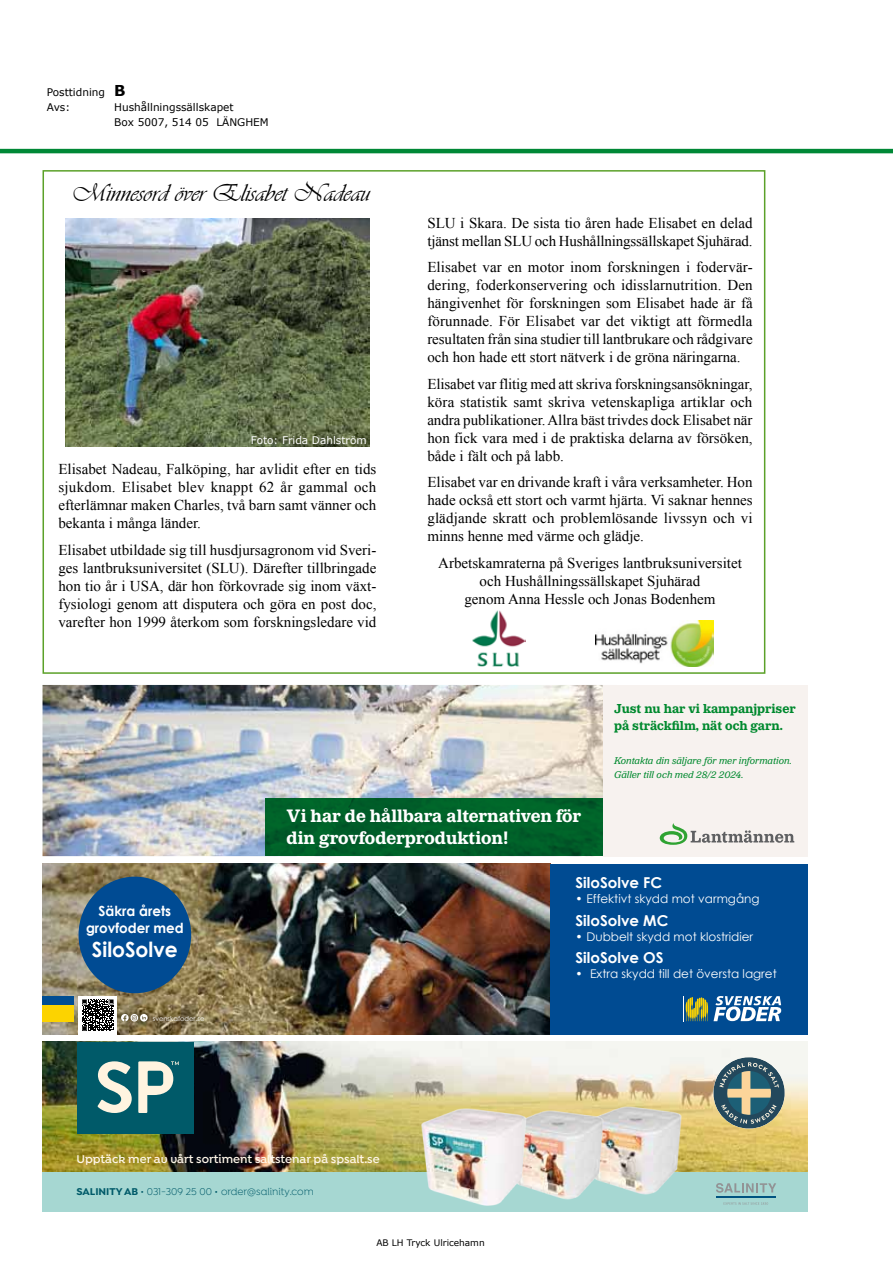
<style>
.page{position:relative;width:893px;height:1263px;background:#fff}
.page>*{position:absolute;margin:0;border:0;box-sizing:border-box;transform-origin:0 0}
.t1{font:25.5px "Vivaldii";color:#000}
.t2{font:700 21px "Century Gothic";color:#fff}
.t3{font:700 18.75px/22.5px "LM Serif";color:#fff}
.t4{font:15px/18px "Times New Roman";color:#000;text-align:justify}
.t5{font:700 15px "Century Gothic";color:#fff}
.t6{font:700 13.95px/16.8px "Century Gothic";color:#fff;text-align:center}
.t7{font:700 13.5px/16.5px "LM Serif";color:#00892e}
.t8{font:12px "Century Gothic";color:#fff}
.t9{font:600 12px "Isidora Sans Alt";color:#fff7ea}
.t10{font:10.5px/15px "Verdana";color:#000}
.t11{font:10.5px "Isidora Sans Alt";color:#005a69}
.t12{font:10.5px "Verdana";color:#fff}
.t13{font:italic 10.2px/13.5px "LM Serif";color:#00892e}
.t14{font:9px "Verdana";color:#000}
.t15{font:6.75px "Century Gothic";color:#fff}
.s1{font-weight:700;font-size:15px}
.s2{font-weight:700}
</style>
<div class="page">
<hr style="left:0;top:149px;width:893px;height:4px;background:#008836">
<div style="left:43px;top:170px;width:722px;height:504px;background:#fff;border:2px solid #5ba128"></div>
<img style="left:66px;top:219px;width:304px;height:228px">
<img style="left:472px;top:610px;width:54px;height:56px">
<img style="left:595px;top:620px;width:118px;height:46px">
<img style="left:43px;top:864px;width:507px;height:170px">
<div style="left:550px;top:864px;width:258px;height:170px;background:#004b92"></div>
<svg style="left:686px;top:996px;width:95px;height:25px"></svg>
<div style="left:43px;top:1004px;width:31px;height:17px;background:#fcd300"></div>
<div style="left:43px;top:996px;width:31px;height:9px;background:#004d92"></div>
<div style="left:79px;top:996px;width:38px;height:38px;background:#fff"></div>
<svg style="left:82px;top:999px;width:32px;height:32px"></svg>
<div style="left:113px;top:1006px;width:98px;height:23px;background:#000;opacity:.75"></div>
<svg style="left:121px;top:1014px;width:27px;height:7px"></svg>
<div style="left:79px;top:877px;width:112px;height:116px;background:#004b93;border-radius:50%"></div>
<img style="left:43px;top:1042px;width:765px;height:130px">
<div style="left:77px;top:1042px;width:117px;height:92px;background:#005a69"></div>
<svg style="left:97px;top:1061px;width:35px;height:52px"></svg>
<svg style="left:138px;top:1061px;width:41px;height:52px"></svg>
<div style="left:43px;top:1172px;width:765px;height:40px;background:#a6d7d2"></div>
<svg style="left:716px;top:1183px;width:60px;height:10px"></svg>
<hr style="left:716px;top:1196px;width:60px;height:2px;background:#005380">
<svg style="left:724px;top:1202px;width:44px;height:3px"></svg>
<svg style="left:713px;top:1057px;width:72px;height:72px;background:#788a83"></svg>
<img style="left:586px;top:1104px;width:104px;height:91px">
<img style="left:535px;top:1109px;width:76px;height:91px">
<img style="left:420px;top:1105px;width:115px;height:101px">
<img style="left:43px;top:685px;width:560px;height:171px">
<img style="left:265px;top:799px;width:338px;height:57px">
<div style="left:603px;top:685px;width:205px;height:171px;background:#f7f2ef"></div>
<svg style="left:660px;top:823px;width:134px;height:22px"></svg>
<p class="t10" style="left:47px;top:85px;width:80px">Posttidning <span class="s1">B<br></span>Avs:</p>
<p class="t10" style="left:114px;top:100px;width:156px">Hushållningssällskapet<br>Box 5007, 514 05 LÄNGHEM</p>
<h1 class="t1" style="left:71px;top:177px;width:300px">Minnesord över Elisabet Nadeau</h1>
<p class="t12" style="left:251px;top:433px;width:117px">Foto: Frida Dahlström</p>
<p class="t4" style="left:58px;top:460px;width:319px">Elisabet Nadeau, Falköping, har avlidit efter en tids sjukdom. Elisabet blev knappt 62 år gammal och efterlämnar maken Charles, två barn samt vänner och bekanta i många länder.</p>
<p class="t4" style="left:58px;top:540px;width:319px">Elisabet utbildade sig till husdjursagronom vid Sveri&shy;ges lantbruksuniversitet (SLU). Därefter tillbringade hon tio år i USA, där hon förkovrade sig inom växt&shy;fysiologi genom att disputera och göra en post doc, varefter hon 1999 återkom som forskningsledare vid</p>
<p class="t4" style="left:427px;top:214px;width:327px">SLU i Skara. De sista tio åren hade Elisabet en delad tjänst mellan SLU och Hushållningssällskapet Sjuhärad.</p>
<p class="t4" style="left:427px;top:258px;width:327px">Elisabet var en motor inom forskningen i fodervär&shy;dering, foderkonservering och idisslarnutrition. Den hängivenhet för forskningen som Elisabet hade är få förunnade. För Elisabet var det viktigt att förmedla resultaten från sina studier till lantbrukare och rådgivare och hon hade ett stort nätverk i de gröna näringarna.</p>
<p class="t4" style="left:427px;top:375px;width:327px">Elisabet var flitig med att skriva forskningsansökningar, köra statistik samt skriva vetenskapliga artiklar och andra publikationer. Allra bäst trivdes dock Elisabet när hon fick vara med i de praktiska delarna av försöken, både i fält och på labb.</p>
<p class="t4" style="left:427px;top:473px;width:327px">Elisabet var en drivande kraft i våra verksamheter. Hon hade också ett stort och varmt hjärta. Vi saknar hennes glädjande skratt och problemlösande livssyn och vi minns henne med värme och glädje.</p>
<p class="t4" style="left:438px;top:554px;width:305px;text-align:center">Arbetskamraterna på Sveriges lantbruksuniversitet och Hushållningssällskapet Sjuhärad<br>genom Anna Hessle och Jonas Bodenhem</p>
<p class="t7" style="left:614px;top:701px;width:183px">Just nu har vi kampanjpriser på sträckfilm, nät och garn.</p>
<p class="t13" style="left:614px;top:754px;width:179px">Kontakta din säljare för mer information.<br>Gäller till och med 28/2 2024.</p>
<p class="t6" style="left:86px;top:902px;width:99px">Säkra årets grovfoder med</p>
<h2 class="t2" style="left:92px;top:933px;width:87px">SiloSolve</h2>
<p class="t15" style="left:153px;top:1013px;width:53px">svenskafoder.se</p>
<p class="t3" style="left:287px;top:804px;width:296px">Vi har de hållbara alternativen för din grovfoderproduktion!</p>
<p class="t5" style="left:575px;top:871px;width:88px">SiloSolve FC</p>
<p class="t8" style="left:575px;top:890px;width:186px"><span class="s2">•</span> Effektivt skydd mot varmgång</p>
<p class="t5" style="left:575px;top:909px;width:95px">SiloSolve MC</p>
<p class="t8" style="left:575px;top:928px;width:179px">• Dubbelt skydd mot klostridier</p>
<p class="t5" style="left:575px;top:946px;width:90px">SiloSolve OS</p>
<p class="t8" style="left:575px;top:965px;width:203px"><span class="s2">•</span> Extra skydd till det översta lagret</p>
<p class="t9" style="left:77px;top:1152px;width:305px">Upptäck mer av vårt sortiment saltstenar på spsalt.se</p>
<p class="t11" style="left:77px;top:1185px;width:239px"><span class="s2">SALINITY AB</span> • 031-309 25 00 • order@salinity.com</p>
<p class="t14" style="left:376px;top:1236px;width:110px">AB LH Tryck Ulricehamn</p>
</div>
